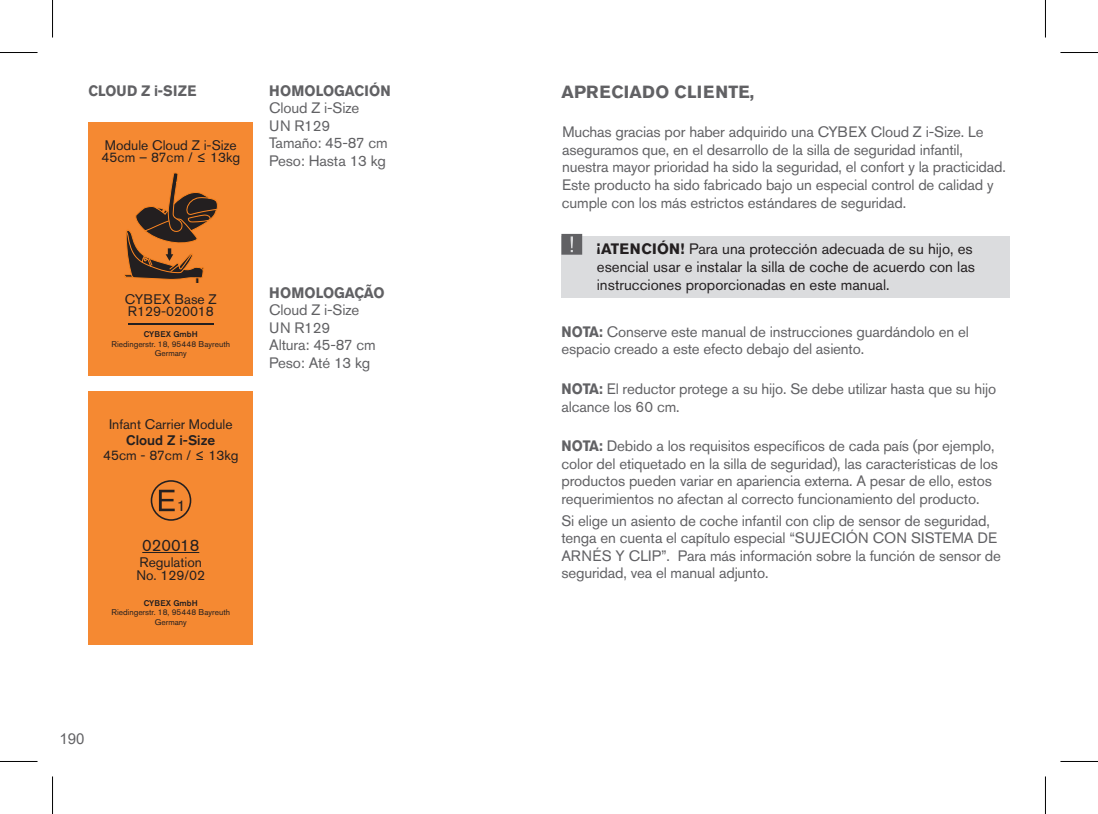
<style>
.page{position:relative;width:1098px;height:814px;background:#fff}
.page>*{position:absolute;margin:0;border:0;box-sizing:border-box;transform-origin:0 0}
.t1{font:75px "Warnung Cybex";color:#616164}
.t2{font:700 17.5px "Akzidenz Grotesk Pro";letter-spacing:.01em;color:#616164}
.t3{font:16.5px "Akzidenz Grotesk Pro";color:#231f20}
.t4{font:15.5px "Akzidenz Grotesk Pro";color:#231f20}
.t5{font:15px/17.5px "Akzidenz Grotesk Pro";letter-spacing:-.01em;color:#616164}
.t6{font:15px/18px "Akzidenz Grotesk Pro";color:#231f20}
.t7{font:700 15px "Akzidenz Grotesk Pro";color:#616164;scale:.94 1}
.t8{font:700 15px "Akzidenz Grotesk Pro";letter-spacing:.04em;color:#616164;scale:.93 1}
.t9{font:15px "Arial";color:#616164}
.t10{font:13.75px/12.5px "Akzidenz Grotesk Pro";color:#231f20}
.t11{font:500 13.75px "Akzidenz Grotesk Pro";color:#231f20}
.t12{font:8.25px/10px "Akzidenz Grotesk Pro";color:#231f20;text-align:center}
.t13{font:500 8.25px "Akzidenz Grotesk Pro";color:#231f20}
.s1{font-weight:700}
</style>
<div class="page">
<div style="left:88px;top:122px;width:165px;height:254px;background:#f58932"></div>
<hr style="left:128px;top:324px;width:85px;height:1px;background:#231f20">
<svg style="left:124px;top:172px;width:94px;height:110px"></svg>
<div style="left:88px;top:391px;width:165px;height:253px;background:#f58932"></div>
<hr style="left:142px;top:552px;width:57px;height:1px;background:#231f20">
<div style="left:151px;top:480px;width:40px;height:41px;border:2px solid #231f20;border-radius:50%"></div>
<svg style="left:159px;top:490px;width:16px;height:21px"></svg>
<div style="left:561px;top:236px;width:448px;height:61px;background:#dbdcde"></div>
<hr style="left:0;top:52px;width:38px;height:1px;background:#000">
<hr style="left:1060px;top:52px;width:37px;height:1px;background:#000">
<hr style="left:0;top:761px;width:38px;height:1px;background:#000">
<hr style="left:1060px;top:761px;width:37px;height:1px;background:#000">
<hr style="left:52px;top:0;width:1px;height:38px;background:#000">
<hr style="left:52px;top:776px;width:1px;height:38px;background:#000">
<hr style="left:1044px;top:0;width:1px;height:38px;background:#000">
<hr style="left:1044px;top:776px;width:1px;height:38px;background:#000">
<p class="t8" style="left:88px;top:81px;width:118px">CLOUD Z i-SIZE</p>
<p class="t10" style="left:101px;top:139px;width:140px">Module Cloud Z i-Size<br>45cm – 87cm / ≤ 13kg</p>
<p class="t7" style="left:269px;top:81px;width:131px">HOMOLOGACIÓN</p>
<p class="t5" style="left:269px;top:99px;width:120px">Cloud Z i-Size<br>UN R129<br>Tamaño: 45-87 cm<br>Peso: Hasta 13 kg</p>
<p class="t10" style="left:125px;top:292px;width:93px">CYBEX Base Z<br>R129-020018</p>
<p class="t13" style="left:144px;top:328px;width:55px">CYBEX GmbH</p>
<p class="t12" style="left:111px;top:338px;width:120px">Riedingerstr. 18, 95448 Bayreuth<br>Germany</p>
<p class="t10" style="left:109px;top:418px;width:125px">Infant Carrier Module</p>
<p class="t11" style="left:126px;top:431px;width:90px">Cloud Z i-Size</p>
<p class="t10" style="left:103px;top:448px;width:137px">45cm - 87cm / ≤ 13kg</p>
<p class="t4" style="left:177px;top:496px;width:10px">1</p>
<p class="t3" style="left:142px;top:534px;width:58px">020018</p>
<p class="t10" style="left:136px;top:556px;width:70px">Regulation<br>No. 129/02</p>
<p class="t13" style="left:144px;top:597px;width:55px">CYBEX GmbH</p>
<p class="t12" style="left:111px;top:607px;width:120px">Riedingerstr. 18, 95448 Bayreuth<br>Germany</p>
<p class="t7" style="left:269px;top:283px;width:124px">HOMOLOGAÇÃO</p>
<p class="t5" style="left:269px;top:301px;width:108px">Cloud Z i-Size<br>UN R129<br>Altura: 45-87 cm<br>Peso: Até 13 kg</p>
<p class="t9" style="left:59px;top:728px;width:27px">190</p>
<p class="t2" style="left:561px;top:80px;width:194px">APRECIADO CLIENTE,</p>
<p class="t5" style="left:561px;top:123px;width:445px">Muchas gracias por haber adquirido una CYBEX Cloud Z i-Size. Le aseguramos que, en el desarrollo de la silla de seguridad infantil, nuestra mayor prioridad ha sido la seguridad, el confort y la practicidad.<br>Este producto ha sido fabricado bajo un especial control de calidad y cumple con los más estrictos estándares de seguridad.</p>
<h1 class="t1" style="left:561px;top:196px;width:22px">!</h1>
<p class="t6" style="left:596px;top:240px;width:379px"><span class="s1">¡ATENCIÓN!</span> Para una protección adecuada de su hijo, es esencial usar e instalar la silla de coche de acuerdo con las instrucciones proporcionadas en este manual.</p>
<p class="t5" style="left:561px;top:323px;width:409px"><span class="s1">NOTA:</span> Conserve este manual de instrucciones guardándolo en el espacio creado a este efecto debajo del asiento.</p>
<p class="t5" style="left:561px;top:380px;width:436px"><span class="s1">NOTA:</span> El reductor protege a su hijo. Se debe utilizar hasta que su hijo alcance los 60 cm.</p>
<p class="t5" style="left:561px;top:437px;width:438px"><span class="s1">NOTA:</span> Debido a los requisitos específicos de cada país (por ejemplo, color del etiquetado en la silla de seguridad), las características de los productos pueden variar en apariencia externa. A pesar de ello, estos requerimientos no afectan al correcto funcionamiento del producto.</p>
<p class="t5" style="left:561px;top:512px;width:441px">Si elige un asiento de coche infantil con clip de sensor de seguridad, tenga en cuenta el capítulo especial “SUJECIÓN CON SISTEMA DE ARNÉS Y CLIP”. Para más información sobre la función de sensor de seguridad, vea el manual adjunto.</p>
</div>
